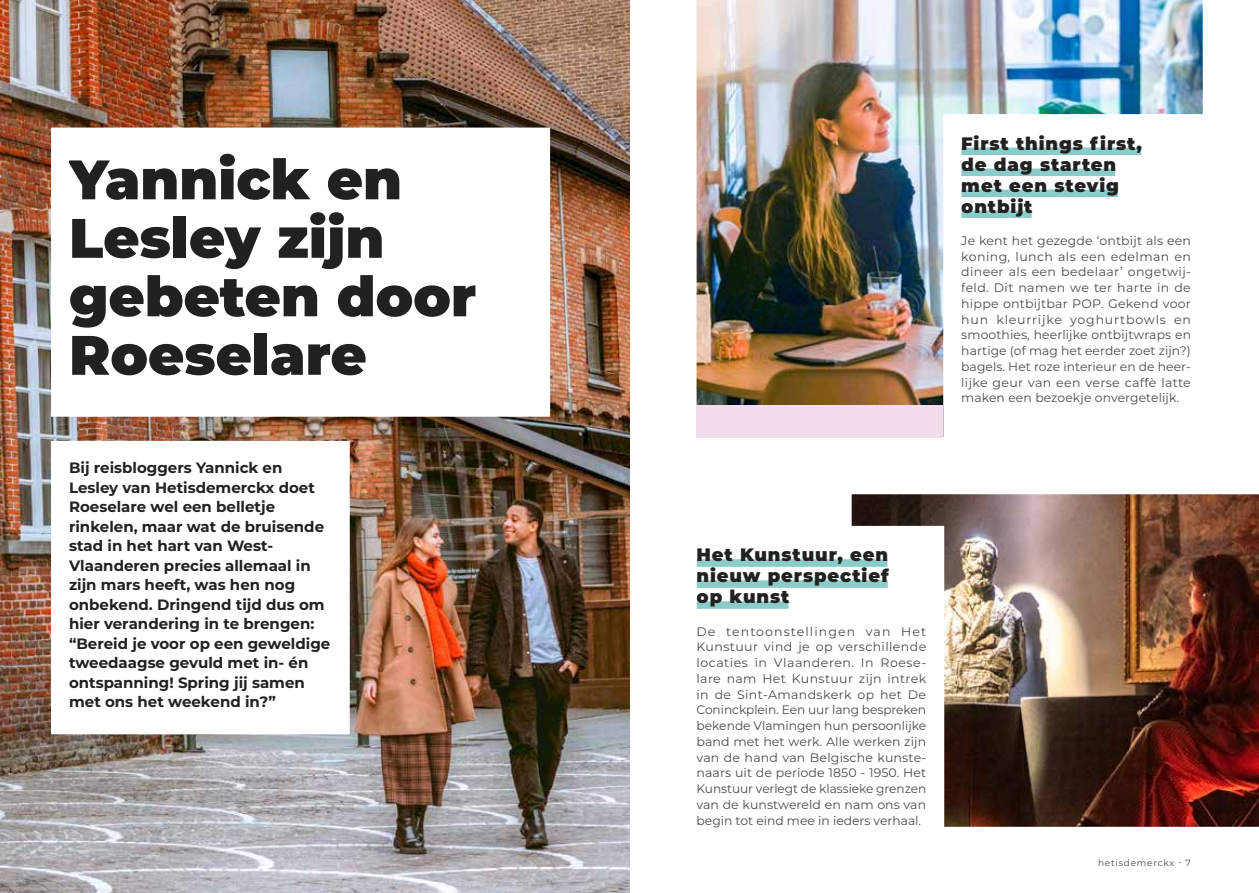
<style>
.page{position:relative;width:1259px;height:893px;background:#fff}
.page>*{position:absolute;margin:0;border:0;box-sizing:border-box;transform-origin:0 0}
.t1{font:900 55.5px/58.5px "Montserrat";color:#212121}
.t2{font:900 18px/21px "Montserrat";letter-spacing:.05em;color:#212121}
.t3{font:700 15px/19.5px "Montserrat";color:#212121}
.t4{font:12.3px/15.8px "Montserrat";letter-spacing:.005em;color:#4a4a49;text-align:justify}
.t5{font:9px "Montserrat";letter-spacing:.085em;color:#4a4a49}
</style>
<div class="page">
<img style="left:0;top:0;width:629px;height:893px">
<svg style="left:42px;top:119px;width:517px;height:307px"></svg>
<svg style="left:42px;top:432px;width:317px;height:311px"></svg>
<img style="left:696px;top:0;width:507px;height:405px">
<svg style="left:934px;top:105px;width:269px;height:332px"></svg>
<img style="left:851px;top:494px;width:408px;height:333px">
<svg style="left:696px;top:517px;width:257px;height:310px"></svg>
<div style="left:696px;top:405px;width:247px;height:33px;background:#f3dcec"></div>
<h1 class="t1" style="left:69px;top:147px;width:409px">Yannick en<br>Lesley zijn gebeten door<br>Roeselare</h1>
<p class="t3" style="left:69px;top:457px;width:263px">Bij reisbloggers Yannick en<br>Lesley van Hetisdemerckx doet<br>Roeselare wel een belletje rinkelen, maar wat de bruisende stad in het hart van West-<br>Vlaanderen precies allemaal in zijn mars heeft, was hen nog onbekend. Dringend tijd dus om hier verandering in te brengen: “Bereid je voor op een geweldige tweedaagse gevuld met in- én ontspanning! Spring jij samen met ons het weekend in?”</p>
<h2 class="t2" style="left:961px;top:131px;width:182px">First things first, de dag starten met een stevig ontbijt</h2>
<p class="t4" style="left:961px;top:232px;width:231px">Je kent het gezegde ‘ontbijt als een koning, lunch als een edelman en dineer als een bedelaar’ ongetwij&shy;feld. Dit namen we ter harte in de hippe ontbijtbar POP. Gekend voor hun kleurrijke yoghurtbowls en smoothies, heerlijke ontbijtwraps en hartige (of mag het eerder zoet zijn?) bagels. Het roze interieur en de heer&shy;lijke geur van een verse caffè latte maken een bezoekje onvergetelijk.</p>
<h2 class="t2" style="left:696px;top:543px;width:194px;text-align:justify">Het Kunstuur, een nieuw perspectief op kunst</h2>
<p class="t4" style="left:696px;top:623px;width:231px">De tentoonstellingen van Het Kunstuur vind je op verschillende locaties in Vlaanderen. In Roese&shy;lare nam Het Kunstuur zijn intrek in de Sint-Amandskerk op het De Coninckplein. Een uur lang bespreken bekende Vlamingen hun persoonlijke band met het werk. Alle werken zijn van de hand van Belgische kunste&shy;naars uit de periode 1850 - 1950. Het Kunstuur verlegt de klassieke grenzen van de kunstwereld en nam ons van begin tot eind mee in ieders verhaal.</p>
<p class="t5" style="left:1098px;top:856px;width:94px">hetisdemerckx - 7</p>
</div>
